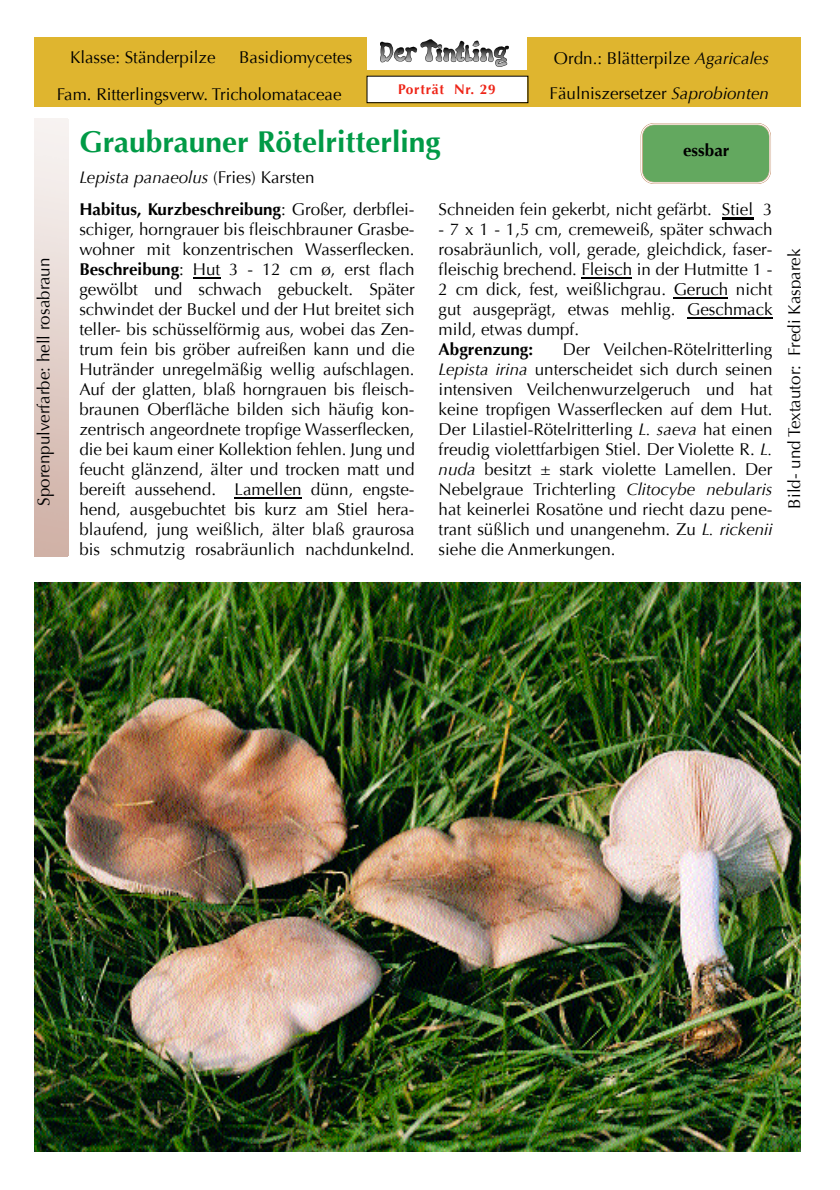
<style>
.page{position:relative;width:840px;height:1190px;background:#fff}
.page>*{position:absolute;margin:0;border:0;box-sizing:border-box;transform-origin:0 0}
.t1{font:700 30px "Optima";color:#009a46}
.t2{font:17px/20px "Optima";color:#000;text-align:justify}
.t3{font:italic 17px "Optima";color:#000}
.t4{font:700 17px "Optima";color:#000}
.t5{font:700 14px "Optima";letter-spacing:.055em;color:#ee2417}
.s1{font-style:italic}
.s2{font-style:normal}
.s3{font-weight:700}
</style>
<div class="page">
<hr style="left:193px;top:277px;width:27px;height:2px;background:#000">
<hr style="left:235px;top:497px;width:67px;height:2px;background:#000">
<hr style="left:722px;top:217px;width:31px;height:2px;background:#000">
<hr style="left:581px;top:277px;width:51px;height:2px;background:#000">
<hr style="left:674px;top:297px;width:54px;height:2px;background:#000">
<hr style="left:687px;top:317px;width:85px;height:2px;background:#000">
<img style="left:34px;top:582px;width:766px;height:570px">
<div style="left:34px;top:38px;width:766px;height:68px;background:#dfb52f"></div>
<svg style="left:641px;top:123px;width:130px;height:61px"></svg>
<div style="left:368px;top:77px;width:159px;height:25px;background:#fff"></div>
<div style="left:367px;top:76px;width:161px;height:27px;border:1px solid #000"></div>
<div style="left:367px;top:38px;width:160px;height:31px;background:#fff"></div>
<img style="left:381px;top:40px;width:128px;height:27px">
<p class="t2" style="left:70px;top:47px;width:147px">Klasse: Ständerpilze</p>
<p class="t2" style="left:239px;top:47px;width:115px">Basidiomycetes</p>
<p class="t2" style="left:550px;top:42px;width:221px;line-height:34.2px">Ordn.: Blätterpilze <span class="s1">Agaricales<br></span>Fäulniszersetzer <span class="s1">Saprobionten</span></p>
<p class="t5" style="left:398px;top:81px;width:99px">Porträt Nr. 29</p>
<p class="t2" style="left:57px;top:84px;width:286px">Fam. Ritterlingsverw. Tricholomataceae</p>
<h1 class="t1" style="left:79px;top:124px;width:363px">Graubrauner Rötelritterling</h1>
<p class="t3" style="left:79px;top:167px;width:237px">Lepista panaeolus <span class="s2">(Fries) Karsten</span></p>
<p class="t4" style="left:683px;top:140px;width:48px">essbar</p>
<p class="t2" style="left:79px;top:200px;width:337px"><span class="s3">Habitus, Kurzbeschreibung</span>: Großer, derbflei&shy;schiger, horngrauer bis fleischbrauner Grasbe&shy;wohner mit konzentrischen Wasserflecken.<br><span class="s3">Beschreibung</span>: Hut 3 - 12 cm ø, erst flach gewölbt und schwach gebuckelt. Später schwindet der Buckel und der Hut breitet sich teller- bis schüsselförmig aus, wobei das Zen&shy;trum fein bis gröber aufreißen kann und die Hutränder unregelmäßig wellig aufschlagen.<br>Auf der glatten, blaß horngrauen bis fleisch&shy;braunen Oberfläche bilden sich häufig kon&shy;zentrisch angeordnete tropfige Wasserflecken, die bei kaum einer Kollektion fehlen. Jung und feucht glänzend, älter und trocken matt und bereift aussehend. Lamellen dünn, engste&shy;hend, ausgebuchtet bis kurz am Stiel hera&shy;blaufend, jung weißlich, älter blaß graurosa bis schmutzig rosabräunlich nachdunkelnd.</p>
<p class="t2" style="left:439px;top:200px;width:335px">Schneiden fein gekerbt, nicht gefärbt. Stiel 3</p>
<p class="t2" style="left:439px;top:220px;width:335px">- 7 x 1 - 1,5 cm, cremeweiß, später schwach rosabräunlich, voll, gerade, gleichdick, faser&shy;fleischig brechend. Fleisch in der Hutmitte 1 - 2 cm dick, fest, weißlichgrau. Geruch nicht gut ausgeprägt, etwas mehlig. Geschmack mild, etwas dumpf.</p>
<p class="t4" style="left:439px;top:340px;width:96px">Abgrenzung:</p>
<p class="t2" style="left:34px;top:506px;width:250px;rotate:-90deg">Sporenpulverfarbe: hell rosabraun</p>
<p class="t2" style="left:785px;top:509px;width:262px;rotate:-90deg">Bild- und Textautor: Fredi Kasparek</p>
<p class="t2" style="left:439px;top:340px;width:335px;text-indent:124px">Der Veilchen-Rötelritterling <span class="s1">Lepista irina</span> unterscheidet sich durch seinen intensiven Veilchenwurzelgeruch und hat keine tropfigen Wasserflecken auf dem Hut.<br>Der Lilastiel-Rötelritterling <span class="s1">L. saeva</span> hat einen freudig violettfarbigen Stiel. Der Violette R. <span class="s1">L. nuda</span> besitzt ± stark violette Lamellen. Der Nebelgraue Trichterling <span class="s1">Clitocybe nebularis </span>hat keinerlei Rosatöne und riecht dazu pene&shy;trant süßlich und unangenehm. Zu <span class="s1">L. rickenii </span>siehe die Anmerkungen.</p>
</div>
